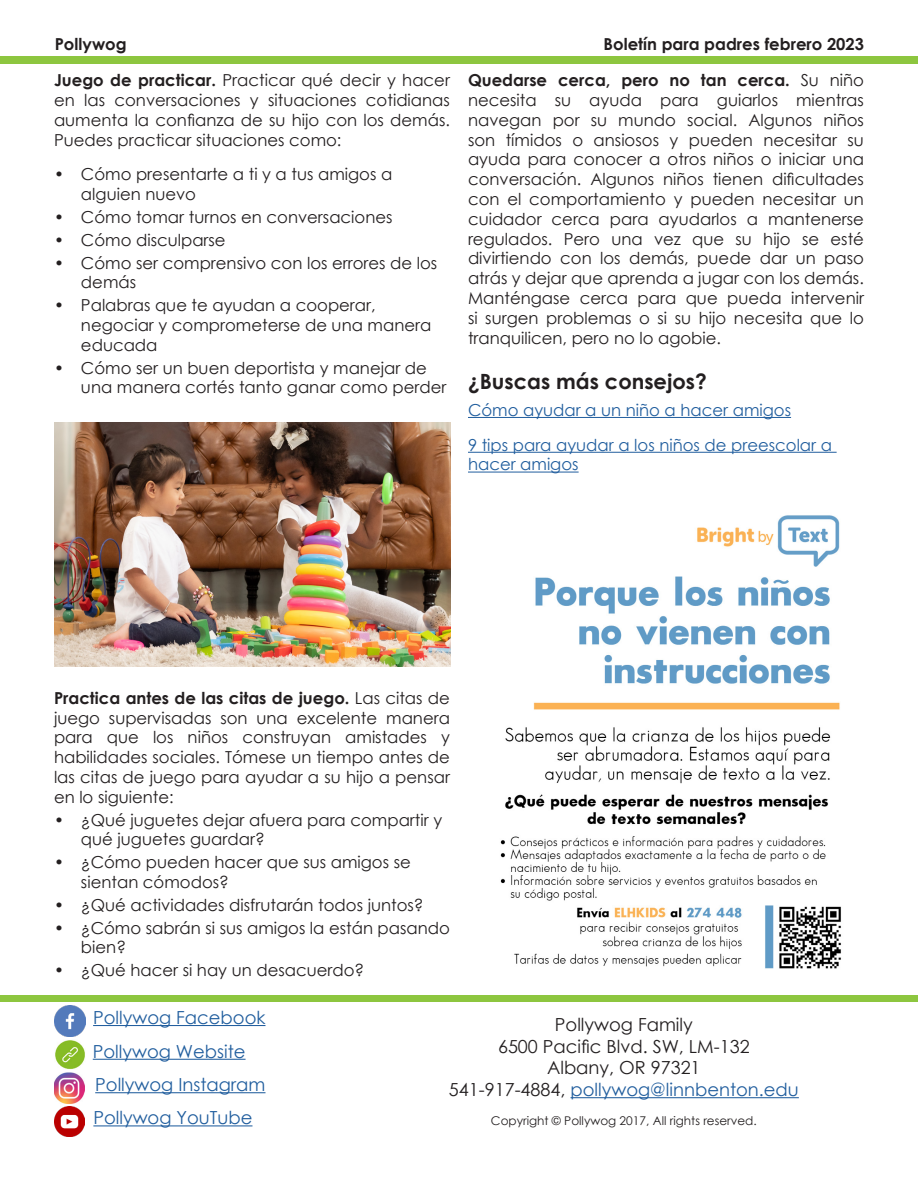
<style>
.page{position:relative;width:918px;height:1188px;background:#fff}
.page>*{position:absolute;margin:0;border:0;box-sizing:border-box;transform-origin:0 0}
.t1{font:700 21px "Century Gothic";color:#231f20}
.t2{font:18px/21.6px "Century Gothic";color:#231f20;text-align:center}
.t3{font:18px "Century Gothic";color:#215e9e}
.t4{font:16.5px/19.8px "Century Gothic";color:#231f20}
.t5{font:16.5px/34.8px "Century Gothic";color:#215e9e}
.t6{font:700 16.5px "Century Gothic";color:#231f20}
.t7{font:12px "Century Gothic";color:#231f20}
.s1{font-weight:700}
.s2{color:#215e9e}
</style>
<div class="page">
<div style="left:0;top:995px;width:918px;height:7px;background:#8dc63f"></div>
<hr style="left:571px;top:1097px;width:228px;height:1px;background:#215e9e">
<div style="left:0;top:56px;width:918px;height:7px;background:#8dc63f"></div>
<hr style="left:468px;top:417px;width:323px;height:1px;background:#215e9e">
<hr style="left:468px;top:452px;width:369px;height:1px;background:#215e9e">
<hr style="left:468px;top:472px;width:111px;height:1px;background:#215e9e">
<img style="left:55px;top:1005px;width:30px;height:31px">
<img style="left:55px;top:1040px;width:30px;height:30px">
<img style="left:54px;top:1073px;width:31px;height:30px">
<hr style="left:95px;top:1092px;width:171px;height:1px;background:#215e9e">
<hr style="left:93px;top:1059px;width:153px;height:1px;background:#215e9e">
<hr style="left:93px;top:1025px;width:173px;height:1px;background:#215e9e">
<img style="left:54px;top:1106px;width:31px;height:31px">
<hr style="left:93px;top:1125px;width:159px;height:1px;background:#215e9e">
<img style="left:55px;top:422px;width:396px;height:244px">
<img style="left:500px;top:515px;width:341px;height:454px">
<p class="t6" style="left:55px;top:32px;width:73px">Pollywog</p>
<p class="t6" style="left:604px;top:32px;width:262px">Boletín para padres febrero 2023</p>
<p class="t4" style="left:54px;top:70px;width:398px;text-align:justify"><span class="s1">Juego de practicar.</span> Practicar qué decir y hacer en las conversaciones y situaciones cotidianas aumenta la confianza de su hijo con los demás.<br>Puedes practicar situaciones como:</p>
<p class="t4" style="left:81px;top:164px;width:313px;text-indent:-27px">• Cómo presentarte a ti y a tus amigos a alguien nuevo</p>
<p class="t4" style="left:54px;top:207px;width:340px">• Cómo tomar turnos en conversaciones</p>
<p class="t4" style="left:54px;top:230px;width:173px">• Cómo disculparse</p>
<p class="t4" style="left:81px;top:252px;width:358px;text-indent:-27px">• Cómo ser comprensivo con los errores de los demás</p>
<p class="t4" style="left:81px;top:295px;width:352px;text-indent:-27px">• Palabras que te ayudan a cooperar, negociar y comprometerse de una manera educada</p>
<p class="t4" style="left:81px;top:357px;width:367px;text-indent:-27px">• Cómo ser un buen deportista y manejar de una manera cortés tanto ganar como perder</p>
<p class="t4" style="left:468px;top:70px;width:398px;text-align:justify"><span class="s1">Quedarse cerca, pero no tan cerca.</span> Su niño necesita su ayuda para guiarlos mientras navegan por su mundo social. Algunos niños son tímidos o ansiosos y pueden necesitar su ayuda para conocer a otros niños o iniciar una conversación. Algunos niños tienen dificultades con el comportamiento y pueden necesitar un cuidador cerca para ayudarlos a mantenerse regulados. Pero una vez que su hijo se esté divirtiendo con los demás, puede dar un paso atrás y dejar que aprenda a jugar con los demás.<br>Manténgase cerca para que pueda intervenir si surgen problemas o si su hijo necesita que lo tranquilicen, pero no lo agobie.</p>
<p class="t1" style="left:468px;top:365px;width:240px">¿Buscas más consejos?</p>
<p class="t5" style="left:468px;top:392px;width:366px">Cómo ayudar a un niño a hacer amigos<br>9 tips para ayudar a los niños de preescolar a</p>
<p class="t5" style="left:468px;top:447px;width:112px">hacer amigos</p>
<p class="t4" style="left:54px;top:688px;width:398px;text-align:justify"><span class="s1">Practica antes de las citas de juego.</span> Las citas de juego supervisadas son una excelente manera para que los niños construyan amistades y habilidades sociales. Tómese un tiempo antes de las citas de juego para ayudar a su hijo a pensar en lo siguiente:</p>
<p class="t4" style="left:81px;top:810px;width:363px;text-indent:-27px">• ¿Qué juguetes dejar afuera para compartir y qué juguetes guardar?</p>
<p class="t4" style="left:81px;top:852px;width:331px;text-indent:-27px">• ¿Cómo pueden hacer que sus amigos se sientan cómodos?</p>
<p class="t4" style="left:54px;top:895px;width:371px">• ¿Qué actividades disfrutarán todos juntos?</p>
<p class="t4" style="left:81px;top:918px;width:371px;text-indent:-27px">• ¿Cómo sabrán si sus amigos la están pasando bien?</p>
<p class="t4" style="left:54px;top:960px;width:312px">• ¿Qué hacer si hay un desacuerdo?</p>
<p class="t3" style="left:93px;top:1005px;width:174px">Pollywog Facebook</p>
<p class="t3" style="left:93px;top:1038px;width:154px">Pollywog Website</p>
<p class="t3" style="left:95px;top:1072px;width:172px">Pollywog Instagram</p>
<p class="t3" style="left:93px;top:1105px;width:161px">Pollywog YouTube</p>
<p class="t2" style="left:449px;top:1014px;width:352px">Pollywog Family<br>6500 Pacific Blvd. SW, LM-132<br>Albany, OR 97321<br>541-917-4884, <span class="s2">pollywog@linnbenton.edu</span></p>
<p class="t7" style="left:491px;top:1112px;width:267px">Copyright © Pollywog 2017, All rights reserved.</p>
</div>
